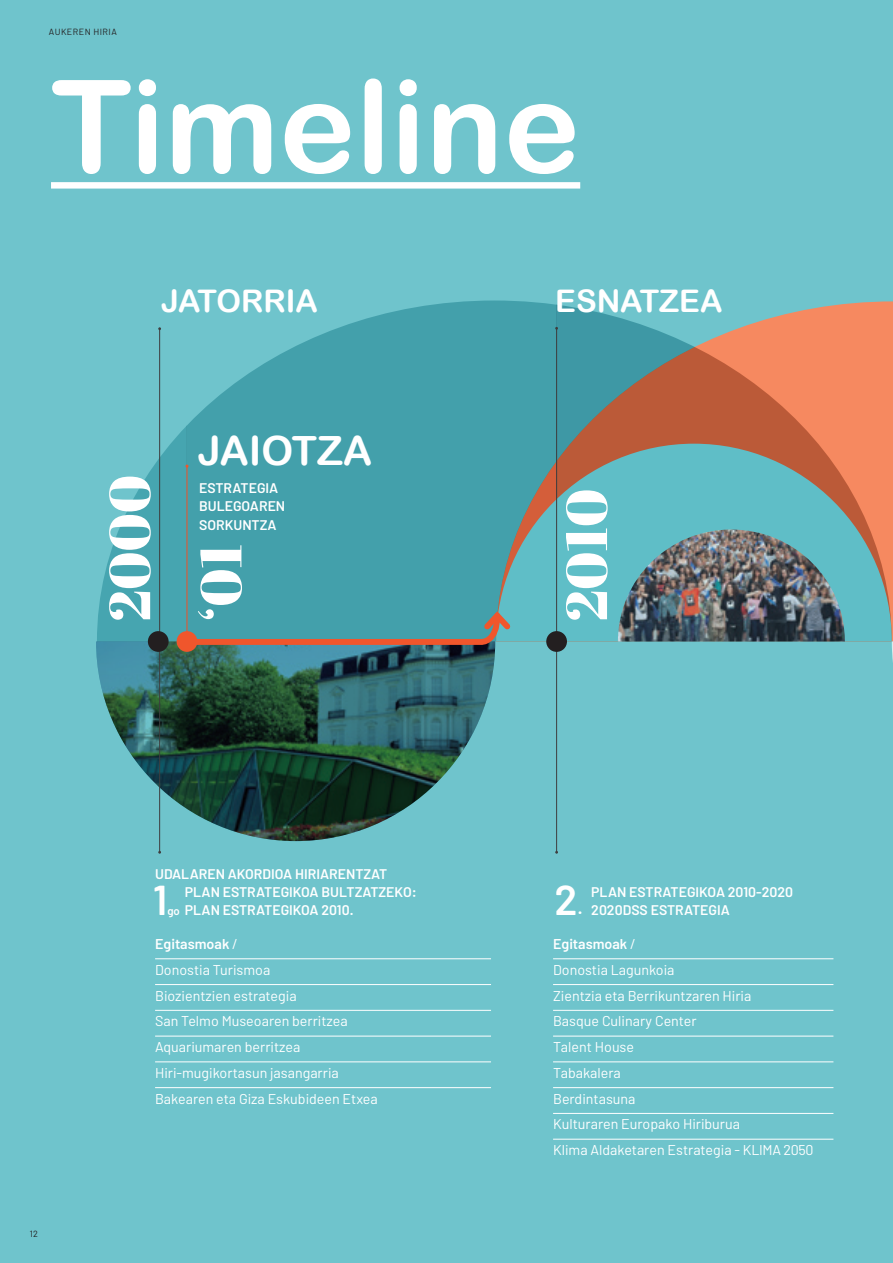
<style>
.page{position:relative;width:893px;height:1263px;background:#6fc4cc}
.page>*{position:absolute;margin:0;border:0;box-sizing:border-box;transform-origin:0 0}
.t1{font:129px "Arial Rounded MT Bold";color:#fff}
.t2{font:57.75px/91.2px "Abril Fatface";color:#fff}
.t3{font:600 41.85px "Barlow";color:#fff}
.t4{font:40.35px "Arial Rounded MT Bold";color:#fff}
.t5{font:31.2px "Arial Rounded MT Bold";letter-spacing:-.005em;color:#fff}
.t6{font:600 17.55px "Barlow";color:#fff}
.t7{font:14.25px/25.8px "Barlow";color:#fff}
.t8{font:600 14.1px/18.3px "Barlow";color:#fff}
.t9{font:9px "Barlow";letter-spacing:.05em;color:#231f20}
.s1{font-size:11.4px}
.s2{font-weight:600}
</style>
<div class="page">
<img style="left:96px;top:641px;width:399px;height:200px">
<div style="left:51px;top:182px;width:529px;height:7px;background:#fff"></div>
<svg style="left:186px;top:300px;width:371px;height:307px;background:#48a4ae"></svg>
<svg style="left:557px;top:301px;width:335px;height:143px;background:#ae856f"></svg>
<svg style="left:97px;top:330px;width:89px;height:311px"></svg>
<svg style="left:496px;top:444px;width:396px;height:197px;fill:#5fbec7"></svg>
<svg style="left:892px;top:641px;width:1px;height:21px"></svg>
<hr style="left:159px;top:329px;width:1px;height:523px;background:#3e3e3f">
<hr style="left:556px;top:328px;width:1px;height:524px;background:#3e3e3f">
<hr style="left:187px;top:466px;width:1px;height:177px;background:#f0562c">
<svg style="left:183px;top:607px;width:333px;height:41px;background:#5e9295"></svg>
<hr style="left:155px;top:958px;width:336px;height:1px;background:#fff">
<hr style="left:155px;top:984px;width:336px;height:1px;background:#fff">
<hr style="left:155px;top:1010px;width:336px;height:1px;background:#fff">
<hr style="left:155px;top:1036px;width:336px;height:1px;background:#fff">
<hr style="left:155px;top:1061px;width:336px;height:1px;background:#fff">
<hr style="left:155px;top:1087px;width:336px;height:1px;background:#fff">
<hr style="left:553px;top:958px;width:280px;height:1px;background:#fff">
<hr style="left:553px;top:984px;width:280px;height:1px;background:#fff">
<hr style="left:553px;top:1010px;width:280px;height:1px;background:#fff">
<hr style="left:553px;top:1036px;width:280px;height:1px;background:#fff">
<hr style="left:553px;top:1061px;width:280px;height:1px;background:#fff">
<hr style="left:553px;top:1087px;width:280px;height:1px;background:#fff">
<hr style="left:553px;top:1113px;width:280px;height:1px;background:#fff">
<hr style="left:553px;top:1139px;width:280px;height:1px;background:#fff">
<div style="left:148px;top:631px;width:21px;height:21px;background:#231f20;border-radius:50%"></div>
<div style="left:177px;top:631px;width:20px;height:21px;background:#f0562c;border-radius:50%"></div>
<div style="left:546px;top:631px;width:21px;height:21px;background:#231f20;border-radius:50%"></div>
<img style="left:618px;top:529px;width:227px;height:112px">
<p class="t9" style="left:49px;top:27px;width:69px">AUKEREN HIRIA</p>
<h1 class="t1" style="left:51px;top:50px;width:531px">Timeline</h1>
<h3 class="t5" style="left:161px;top:283px;width:158px">JATORRIA</h3>
<h3 class="t5" style="left:555px;top:283px;width:169px">ESNATZEA</h3>
<h3 class="t4" style="left:198px;top:426px;width:176px">JAIOTZA</h3>
<p class="t8" style="left:199px;top:479px;width:88px">ESTRATEGIA<br>BULEGOAREN<br>SORKUNTZA</p>
<h2 class="t2" style="left:82px;top:622px;width:148px;rotate:-90deg">2000 ‘01</h2>
<h2 class="t2" style="left:539px;top:622px;width:135px;rotate:-90deg">2010</h2>
<p class="t9" style="left:30px;top:1228px;width:10px">12</p>
<p class="t8" style="left:185px;top:864px;width:233px;text-indent:-30px">UDALAREN AKORDIOA HIRIARENTZAT<br>PLAN ESTRATEGIKOA BULTZATZEKO:</p>
<h3 class="t3" style="left:153px;top:874px;width:16px">1</h3>
<p class="t8" style="left:167px;top:901px;width:188px"><span class="s1">go</span> PLAN ESTRATEGIKOA 2010.</p>
<h3 class="t3" style="left:555px;top:874px;width:25px">2</h3>
<p class="t6" style="left:578px;top:897px;width:6px">.</p>
<p class="t8" style="left:591px;top:883px;width:203px">PLAN ESTRATEGIKOA 2010-2020<br>2020DSS ESTRATEGIA</p>
<p class="t7" style="left:155px;top:931px;width:224px"><span class="s2">Egitasmoak</span> /<br>Donostia Turismoa<br>Biozientzien estrategia<br>San Telmo Museoaren berritzea<br>Aquariumaren berritzea<br>Hiri-mugikortasun jasangarria<br>Bakearen eta Giza Eskubideen Etxea</p>
<p class="t7" style="left:553px;top:931px;width:262px"><span class="s2">Egitasmoak</span> /<br>Donostia Lagunkoia<br>Zientzia eta Berrikuntzaren Hiria<br>Basque Culinary Center<br>Talent House<br>Tabakalera<br>Berdintasuna<br>Kulturaren Europako Hiriburua<br>Klima Aldaketaren Estrategia - KLIMA 2050</p>
</div>
